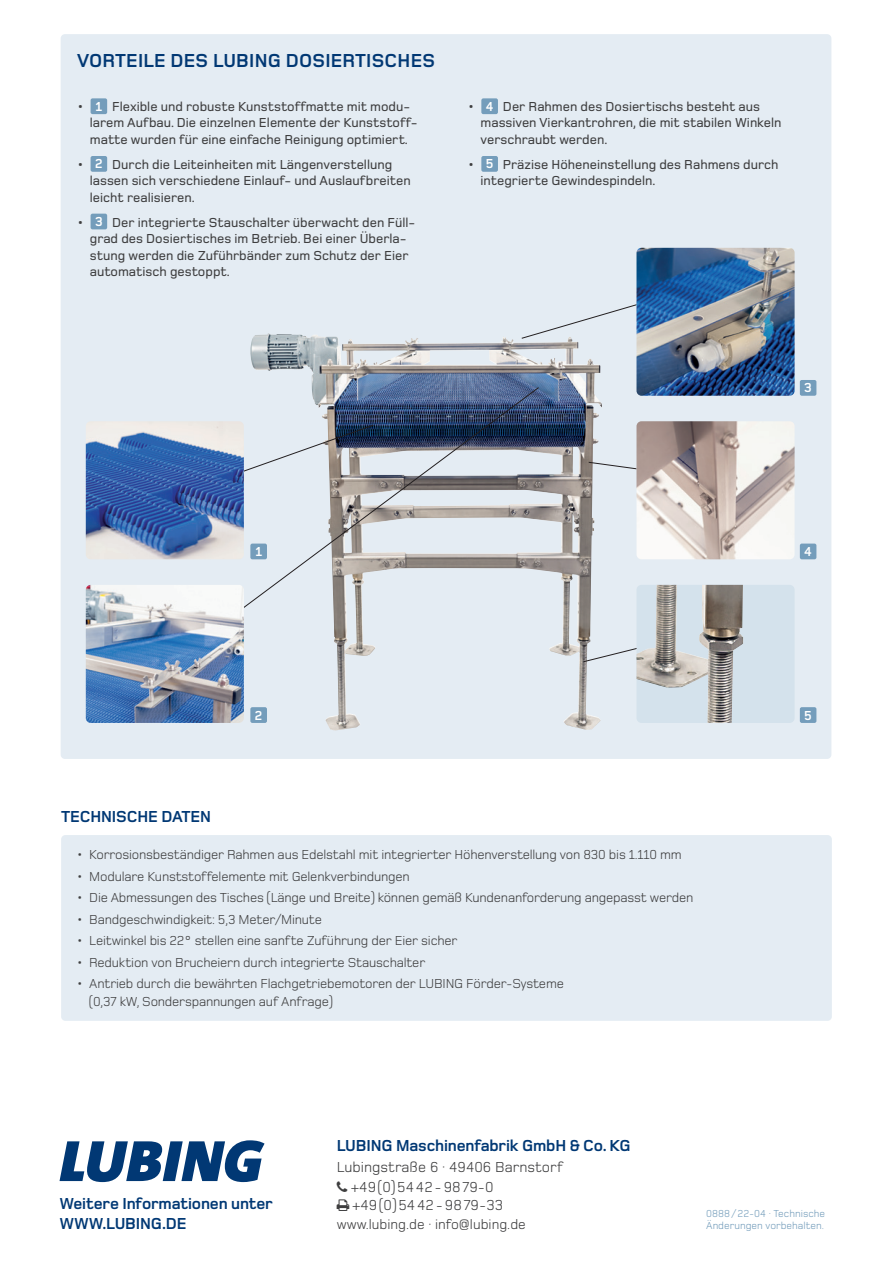
<style>
.page{position:relative;width:893px;height:1263px;background:#fff}
.page>*{position:absolute;margin:0;border:0;box-sizing:border-box;transform-origin:0 0}
.t1{font:700 19.5px "Foundry Monoline";letter-spacing:.01em;color:#013874}
.t2{font:700 16.5px/19.8px "Foundry Monoline";letter-spacing:-.01em;color:#013874}
.t3{font:15px/20.1px "Foundry Monoline";color:#3e3e3f}
.t4{font:14.25px "Foundry Monoline";color:#3e3e3f}
.t5{font:500 13.5px/16.5px "Foundry Monoline";color:#3e3e3f}
.t6{font:13.5px/17.2px "Foundry Monoline";letter-spacing:-.015em;color:#3e3e3f}
.t7{font:700 13.5px "Foundry Monoline";color:#fff}
.t8{font:10.5px/12.6px "Foundry Monoline";color:#749dbb}
</style>
<div class="page">
<svg style="left:60px;top:1140px;width:205px;height:42px"></svg>
<div style="left:61px;top:34px;width:770px;height:725px;background:#e4ecf3;border-radius:4px"></div>
<img style="left:250px;top:333px;width:271px;height:397px">
<div style="left:61px;top:835px;width:771px;height:186px;background:#e4ecf3;border-radius:4px"></div>
<svg style="left:588px;top:462px;width:48px;height:11px"></svg>
<img style="left:636px;top:421px;width:159px;height:138px">
<svg style="left:583px;top:640px;width:53px;height:22px"></svg>
<svg style="left:521px;top:304px;width:115px;height:35px"></svg>
<svg style="left:244px;top:387px;width:295px;height:247px"></svg>
<img style="left:86px;top:421px;width:158px;height:138px">
<img style="left:86px;top:585px;width:158px;height:138px">
<img style="left:636px;top:248px;width:159px;height:148px">
<div style="left:636px;top:585px;width:159px;height:138px;background:#d4e2ec;border-radius:5px"></div>
<img style="left:636px;top:585px;width:107px;height:138px">
<div style="left:250px;top:544px;width:17px;height:15px;background:#749dbb;border-radius:2px"></div>
<div style="left:250px;top:707px;width:17px;height:16px;background:#749dbb;border-radius:2px"></div>
<div style="left:800px;top:380px;width:16px;height:16px;background:#749dbb;border-radius:2px"></div>
<div style="left:800px;top:544px;width:16px;height:15px;background:#749dbb;border-radius:2px"></div>
<div style="left:800px;top:707px;width:16px;height:16px;background:#749dbb;border-radius:2px"></div>
<div style="left:91px;top:98px;width:16px;height:16px;background:#749dbb;border-radius:2px"></div>
<div style="left:91px;top:156px;width:16px;height:16px;background:#749dbb;border-radius:2px"></div>
<div style="left:91px;top:214px;width:16px;height:15px;background:#749dbb;border-radius:2px"></div>
<div style="left:481px;top:98px;width:17px;height:16px;background:#749dbb;border-radius:2px"></div>
<div style="left:481px;top:156px;width:17px;height:16px;background:#749dbb;border-radius:2px"></div>
<h1 class="t1" style="left:77px;top:50px;width:360px">VORTEILE DES LUBING DOSIERTISCHES</h1>
<p class="t7" style="left:96px;top:99px;width:8px">1</p>
<p class="t5" style="left:90px;top:99px;width:329px;text-indent:-13px">• Flexible und robuste Kunststoffmatte mit modu&shy;larem Aufbau. Die einzelnen Elemente der Kunststoff&shy;matte wurden für eine einfache Reinigung optimiert.</p>
<p class="t5" style="left:90px;top:157px;width:322px;text-indent:-13px">• Durch die Leiteinheiten mit Längenverstellung lassen sich verschiedene Einlauf- und Auslaufbreiten leicht realisieren.</p>
<p class="t5" style="left:90px;top:215px;width:327px;text-indent:-13px">• Der integrierte Stauschalter überwacht den Füll&shy;grad des Dosiertisches im Betrieb. Bei einer Überla&shy;stung werden die Zuführbänder zum Schutz der Eier automatisch gestoppt.</p>
<p class="t7" style="left:95px;top:157px;width:9px">2</p>
<p class="t7" style="left:95px;top:214px;width:9px">3</p>
<p class="t5" style="left:480px;top:99px;width:302px;text-indent:-13px">• Der Rahmen des Dosiertischs besteht aus massiven Vierkantrohren, die mit stabilen Winkeln verschraubt werden.</p>
<p class="t5" style="left:480px;top:157px;width:300px;text-indent:-13px">• Präzise Höheneinstellung des Rahmens durch integrierte Gewindespindeln.</p>
<p class="t7" style="left:486px;top:99px;width:9px">4</p>
<p class="t7" style="left:486px;top:157px;width:9px">5</p>
<p class="t7" style="left:804px;top:381px;width:9px">3</p>
<p class="t7" style="left:255px;top:544px;width:8px">1</p>
<p class="t7" style="left:804px;top:544px;width:9px">4</p>
<p class="t7" style="left:255px;top:708px;width:9px">2</p>
<p class="t2" style="left:61px;top:808px;width:151px">TECHNISCHE DATEN</p>
<p class="t6" style="left:77px;top:847px;width:607px">• Korrosionsbeständiger Rahmen aus Edelstahl mit integrierter Höhenverstellung von 830 bis 1.110 mm</p>
<p class="t6" style="left:77px;top:868px;width:335px">• Modulare Kunststoffelemente mit Gelenkverbindungen</p>
<p class="t6" style="left:77px;top:890px;width:618px">• Die Abmessungen des Tisches (Länge und Breite) können gemäß Kundenanforderung angepasst werden</p>
<p class="t6" style="left:77px;top:911px;width:247px">• Bandgeschwindigkeit: 5,3 Meter/Minute</p>
<p class="t6" style="left:77px;top:933px;width:383px">• Leitwinkel bis 22° stellen eine sanfte Zuführung der Eier sicher</p>
<p class="t6" style="left:77px;top:954px;width:350px">• Reduktion von Brucheiern durch integrierte Stauschalter</p>
<p class="t6" style="left:89px;top:976px;width:476px;text-indent:-13px">• Antrieb durch die bewährten Flachgetriebemotoren der LUBING Förder-Systeme (0,37 kW, Sonderspannungen auf Anfrage)</p>
<p class="t7" style="left:804px;top:708px;width:9px">5</p>
<p class="t2" style="left:337px;top:1137px;width:295px">LUBING Maschinenfabrik GmbH &amp; Co. KG</p>
<p class="t3" style="left:351px;top:1157px;width:214px;text-indent:-14px">Lubingstraße 6 · 49406 Barnstorf +49(0)5442-9879-0</p>
<p class="t3" style="left:352px;top:1195px;width:152px">+49(0)5442-9879-33</p>
<p class="t4" style="left:337px;top:1217px;width:191px">www.lubing.de · info@lubing.de</p>
<p class="t2" style="left:60px;top:1195px;width:215px">Weitere Informationen unter<br>WWW.LUBING.DE</p>
<p class="t8" style="left:706px;top:1207px;width:120px">0888/22-04 · Technische<br>Änderungen vorbehalten.</p>
</div>
